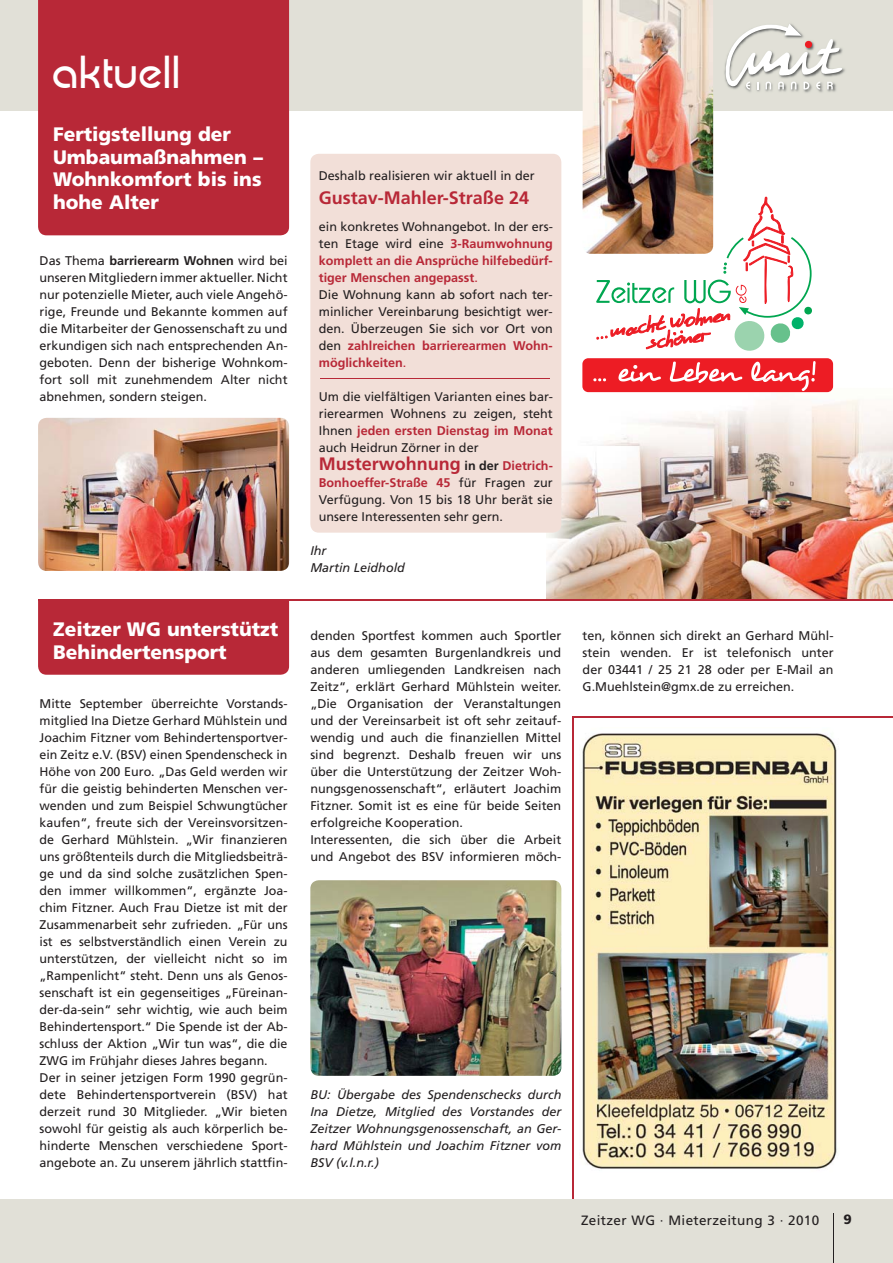
<style>
.page{position:relative;width:893px;height:1263px;background:#fff}
.page>*{position:absolute;margin:0;border:0;box-sizing:border-box;transform-origin:0 0}
.t1{font:45px "Expressa";letter-spacing:.025em;color:#fff}
.t2{font:900 19.5px/22.5px "Frutiger";color:#fff}
.t3{font:700 18px "Frutiger";color:#b82837}
.t4{font:13.5px "Frutiger";letter-spacing:.025em;color:#231f20}
.t5{font:900 13.5px "Frutiger";color:#231f20}
.t6{font:12.6px/17px "Frutiger";color:#231f20;text-align:justify}
.t7{font:italic 12.6px/17px "Frutiger";color:#231f20}
.s1{font-weight:700}
.s2{font-weight:700;color:#b82837}
.s3{color:#b82837}
.s4{font-size:12.6px;color:#231f20}
.s5{font-size:12.6px}
</style>
<div class="page">
<hr style="left:572px;top:716px;width:1px;height:509px;background:#b82837">
<img style="left:547px;top:366px;width:345px;height:234px">
<div style="left:310px;top:154px;width:251px;height:379px;background:#f2dfd8;border-radius:9px"></div>
<div style="left:0;top:0;width:892px;height:111px;background:#e1e0d7"></div>
<div style="left:0;top:1199px;width:892px;height:64px;background:#e1e0d7"></div>
<img style="left:747px;top:90px;width:89px;height:3px">
<svg style="left:724px;top:24px;width:121px;height:66px"></svg>
<hr style="left:833px;top:1214px;width:1px;height:49px;background:#231f20">
<div style="left:38px;top:0;width:251px;height:235px;background:#b82837"></div>
<div style="left:582px;top:358px;width:251px;height:34px;background:#ed1c24;border-radius:6px"></div>
<svg style="left:593px;top:378px;width:13px;height:3px"></svg>
<svg style="left:618px;top:365px;width:43px;height:16px"></svg>
<svg style="left:669px;top:362px;width:73px;height:21px"></svg>
<svg style="left:751px;top:361px;width:64px;height:30px"></svg>
<svg style="left:596px;top:197px;width:216px;height:154px"></svg>
<img style="left:582px;top:0;width:131px;height:254px">
<img style="left:38px;top:418px;width:251px;height:153px;border-radius:9px">
<div style="left:38px;top:591px;width:251px;height:84px;background:#b82837;border-radius:9px"></div>
<div style="left:30px;top:576px;width:259px;height:24px;background:#fff"></div>
<hr style="left:38px;top:600px;width:854px;height:1px;background:#b82837">
<hr style="left:320px;top:378px;width:230px;height:1px;background:#b82837">
<img style="left:310px;top:880px;width:251px;height:196px;border-radius:9px">
<img style="left:581px;top:733px;width:256px;height:436px">
<hr style="left:572px;top:716px;width:320px;height:1px;background:#b82837">
<h1 class="t1" style="left:52px;top:45px;width:129px">aktuell</h1>
<h2 class="t2" style="left:53px;top:125px;width:211px">Fertigstellung der<br>Umbaumaßnahmen –<br>Wohnkomfort bis ins hohe Alter</h2>
<p class="t6" style="left:40px;top:254px;width:249px">Das Thema <span class="s1">barrierearm Wohnen</span> wird bei unseren Mitgliedern immer aktueller. Nicht nur potenzielle Mieter, auch viele Angehö&shy;rige, Freunde und Bekannte kommen auf die Mitarbeiter der Genossenschaft zu und erkundigen sich nach entsprechenden An&shy;geboten. Denn der bisherige Wohnkom&shy;fort soll mit zunehmendem Alter nicht abnehmen, sondern steigen.</p>
<h2 class="t2" style="left:53px;top:620px;width:227px">Zeitzer WG unterstützt<br>Behindertensport</h2>
<p class="t6" style="left:40px;top:696px;width:249px;text-align:left">Mitte September überreichte Vorstands&shy;mitglied Ina Dietze Gerhard Mühlstein und Joachim Fitzner vom Behindertensportver&shy;ein Zeitz e.V. (BSV) einen Spendenscheck in Höhe von 200 Euro. „Das Geld werden wir für die geistig behinderten Menschen ver&shy;wenden und zum Beispiel Schwungtücher kaufen“, freute sich der Vereinsvorsitzen&shy;de Gerhard Mühlstein. „Wir finanzieren uns größtenteils durch die Mitgliedsbeiträ&shy;ge und da sind solche zusätzlichen Spen&shy;den immer willkommen“, ergänzte Joa&shy;chim Fitzner. Auch Frau Dietze ist mit der Zusammenarbeit sehr zufrieden. „Für uns ist es selbstverständlich einen Verein zu unterstützen, der vielleicht nicht so im „Rampenlicht“ steht. Denn uns als Genos&shy;senschaft ist ein gegenseitiges „Füreinan&shy;der-da-sein“ sehr wichtig, wie auch beim Behindertensport.“ Die Spende ist der Ab&shy;schluss der Aktion „Wir tun was“, die die ZWG im Frühjahr dieses Jahres begann.<br>Der in seiner jetzigen Form 1990 gegrün&shy;dete Behindertensportverein (BSV) hat derzeit rund 30 Mitglieder. „Wir bieten sowohl für geistig als auch körperlich be&shy;hinderte Menschen verschiedene Sport&shy;angebote an. Zu unserem jährlich stattfin-</p>
<p class="t6" style="left:319px;top:168px;width:217px">Deshalb realisieren wir aktuell in der</p>
<h3 class="t3" style="left:319px;top:190px;width:212px">Gustav-Mahler-Straße 24</h3>
<p class="t6" style="left:319px;top:220px;width:235px;text-align:left">ein konkretes Wohnangebot. In der ers&shy;ten Etage wird eine <span class="s2">3-Raumwohnung komplett an die Ansprüche hilfebedürf&shy;tiger Menschen angepasst</span><span class="s3">.<br></span>Die Wohnung kann ab sofort nach ter&shy;minlicher Vereinbarung besichtigt wer&shy;den. Überzeugen Sie sich vor Ort von den <span class="s2">zahlreichen barrierearmen Wohn&shy;möglichkeiten</span><span class="s3">.</span></p>
<p class="t6" style="left:319px;top:390px;width:235px">Um die vielfältigen Varianten eines bar&shy;rierearmen Wohnens zu zeigen, steht Ihnen <span class="s2">jeden ersten Dienstag im Monat </span>auch Heidrun Zörner in der</p>
<h3 class="t3" style="left:319px;top:456px;width:235px">Musterwohnung <span class="s4">in der</span> <span class="s5">Dietrich-</span></h3>
<p class="t6" style="left:319px;top:475px;width:235px"><span class="s2">Bonhoeffer-Straße 45</span> für Fragen zur Verfügung. Von 15 bis 18 Uhr berät sie unsere Interessenten sehr gern.</p>
<p class="t7" style="left:310px;top:543px;width:96px">Ihr<br>Martin Leidhold</p>
<p class="t6" style="left:310px;top:628px;width:252px;text-align:left">denden Sportfest kommen auch Sportler aus dem gesamten Burgenlandkreis und anderen umliegenden Landkreisen nach Zeitz“, erklärt Gerhard Mühlstein weiter. „Die Organisation der Veranstaltungen und der Vereinsarbeit ist oft sehr zeitauf&shy;wendig und auch die finanziellen Mittel sind begrenzt. Deshalb freuen wir uns über die Unterstützung der Zeitzer Woh&shy;nungsgenossenschaft“, erläutert Joachim Fitzner. Somit ist es eine für beide Seiten erfolgreiche Kooperation.<br>Interessenten, die sich über die Arbeit und Angebot des BSV informieren möch-</p>
<p class="t6" style="left:582px;top:628px;width:252px">ten, können sich direkt an Gerhard Mühl&shy;stein wenden. Er ist telefonisch unter der 03441 / 25 21 28 oder per E-Mail an G.Muehlstein@gmx.de zu erreichen.</p>
<p class="t7" style="left:310px;top:1087px;width:252px;text-align:justify">BU: Übergabe des Spendenschecks durch Ina Dietze, Mitglied des Vorstandes der Zeitzer Wohnungsgenossenschaft, an Ger&shy;hard Mühlstein und Joachim Fitzner vom BSV (v.l.n.r.)</p>
<p class="t4" style="left:581px;top:1214px;width:240px">Zeitzer WG · Mieterzeitung 3 · 2010</p>
<p class="t5" style="left:843px;top:1214px;width:10px">9</p>
</div>
